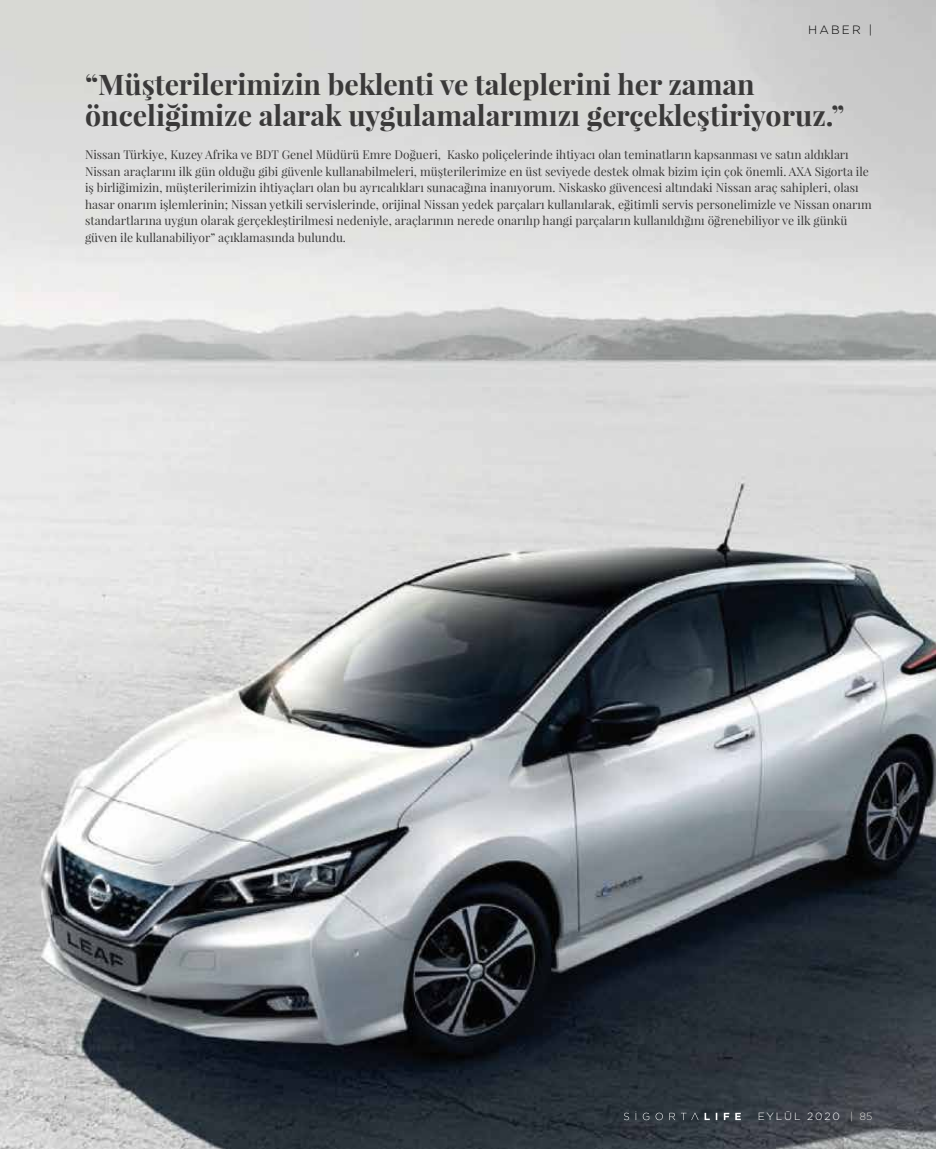
<style>
.page{position:relative;width:936px;height:1149px;background:#fff}
.page>*{position:absolute;margin:0;border:0;box-sizing:border-box;transform-origin:0 0}
.t1{font:700 28.5px/31.5px "Playfair Display";color:#3a3939}
.t2{font:12px/16.5px "Playfair Display";color:#3a3939}
.t3{font:300 12px "Gotham";letter-spacing:.18em;color:#000}
.t4{font:300 10.5px "Gotham";letter-spacing:.17em;color:#fff}
.s1{color:#000}
</style>
<div class="page">
<img style="left:0;top:0;width:935px;height:1148px">
<svg style="left:623px;top:1112px;width:6px;height:7px"></svg>
<svg style="left:642px;top:1112px;width:7px;height:7px"></svg>
<svg style="left:655px;top:1112px;width:7px;height:7px"></svg>
<svg style="left:669px;top:1112px;width:6px;height:7px"></svg>
<svg style="left:681px;top:1112px;width:17px;height:7px"></svg>
<svg style="left:704px;top:1112px;width:5px;height:7px"></svg>
<svg style="left:715px;top:1112px;width:2px;height:7px"></svg>
<svg style="left:723px;top:1112px;width:6px;height:7px"></svg>
<svg style="left:735px;top:1112px;width:5px;height:7px"></svg>
<p class="t3" style="left:808px;top:23px;width:65px">HABER |</p>
<h1 class="t1" style="left:85px;top:68px;width:760px">“Müşterilerimizin beklenti ve taleplerini her zaman önceliğimize alarak uygulamalarımızı gerçekleştiriyoruz.”</h1>
<p class="t2" style="left:85px;top:146px;width:788px">Nissan Türkiye, Kuzey Afrika ve BDT Genel Müdürü Emre Doğueri, Kasko poliçelerinde ihtiyacı olan teminatların kapsanması ve satın aldıkları Nissan araçlarını ilk gün olduğu gibi güvenle kullanabilmeleri, müşterilerimize en üst seviyede destek olmak bizim için çok önemli. AXA Sigorta ile iş birliğimizin, müşterilerimizin ihtiyaçları olan bu ayrıcalıkları sunacağına inanıyorum. Niskasko güvencesi altındaki Nissan araç sahipleri, olası hasar onarım işlemlerinin; Nissan yetkili servislerinde, orijinal Nissan yedek parçaları kullanılarak, eğitimli servis personelimizle ve Nissan onarım standartlarına uygun olarak gerçekleştirilmesi nedeniyle, araçlarının nerede onarılıp hangi parçaların kullanıldığını öğrenebiliyor ve ilk günkü güven ile kullanabiliyor” açıklamasında bulundu.</p>
<p class="t4" style="left:757px;top:1110px;width:116px">EYLÜL 2020 <span class="s1">| 85</span></p>
</div>
